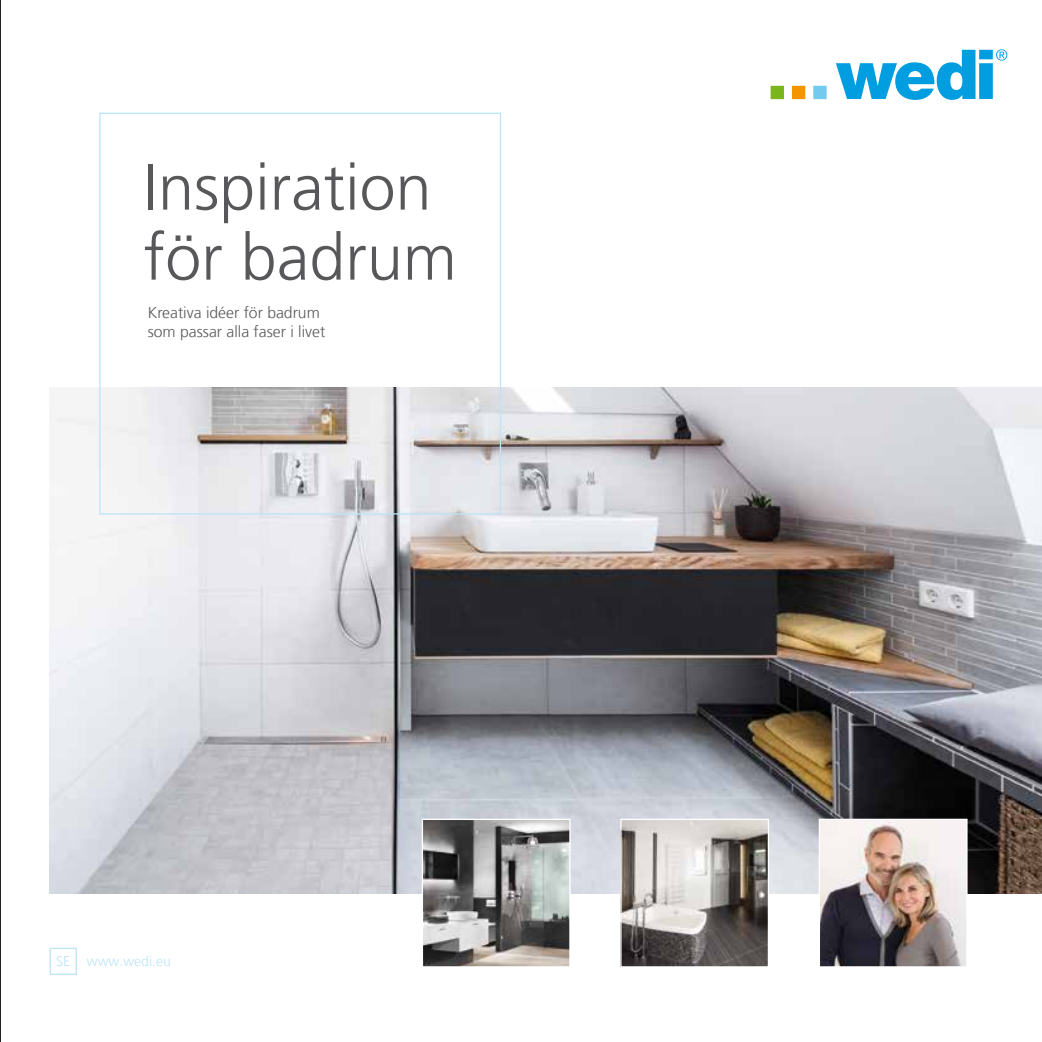
<style>
.page{position:relative;width:1042px;height:1042px;background:#fff}
.page>*{position:absolute;margin:0;border:0;box-sizing:border-box;transform-origin:0 0}
.t1{font:300 64.75px/70px "Frutiger LT Com";color:#58585a}
.t2{font:300 15.75px/18.9px "Frutiger LT Com";color:#58585a}
.t3{font:300 14px "Frutiger LT Com";color:#bde4f7}
</style>
<div class="page">
<div style="left:770px;top:86px;width:14px;height:13px;background:#7ab51d"></div>
<div style="left:792px;top:86px;width:13px;height:13px;background:#f39400"></div>
<div style="left:813px;top:86px;width:13px;height:13px;background:#72caef"></div>
<svg style="left:836px;top:50px;width:139px;height:50px"></svg>
<div style="left:979px;top:50px;width:14px;height:9px;background:#009ee0"></div>
<div style="left:979px;top:63px;width:14px;height:36px;background:#009ee0"></div>
<svg style="left:996px;top:49px;width:11px;height:12px"></svg>
<img style="left:50px;top:387px;width:992px;height:506px">
<img style="left:424px;top:821px;width:144px;height:144px">
<div style="left:422px;top:819px;width:148px;height:148px;border:1px solid #fff"></div>
<img style="left:622px;top:821px;width:145px;height:144px">
<div style="left:620px;top:819px;width:149px;height:148px;border:1px solid #fff"></div>
<img style="left:821px;top:821px;width:144px;height:144px">
<div style="left:819px;top:819px;width:148px;height:148px;border:1px solid #fff"></div>
<div style="left:50px;top:947px;width:27px;height:28px;border:1px solid #bde4f7"></div>
<hr style="left:0;top:0;width:1px;height:1042px;background:#000">
<h1 class="t1" style="left:144px;top:153px;width:315px">Inspiration för badrum</h1>
<p class="t2" style="left:148px;top:303px;width:179px">Kreativa idéer för badrum som passar alla faser i livet</p>
<p class="t3" style="left:56px;top:953px;width:116px">SE www.wedi.eu</p>
</div>
